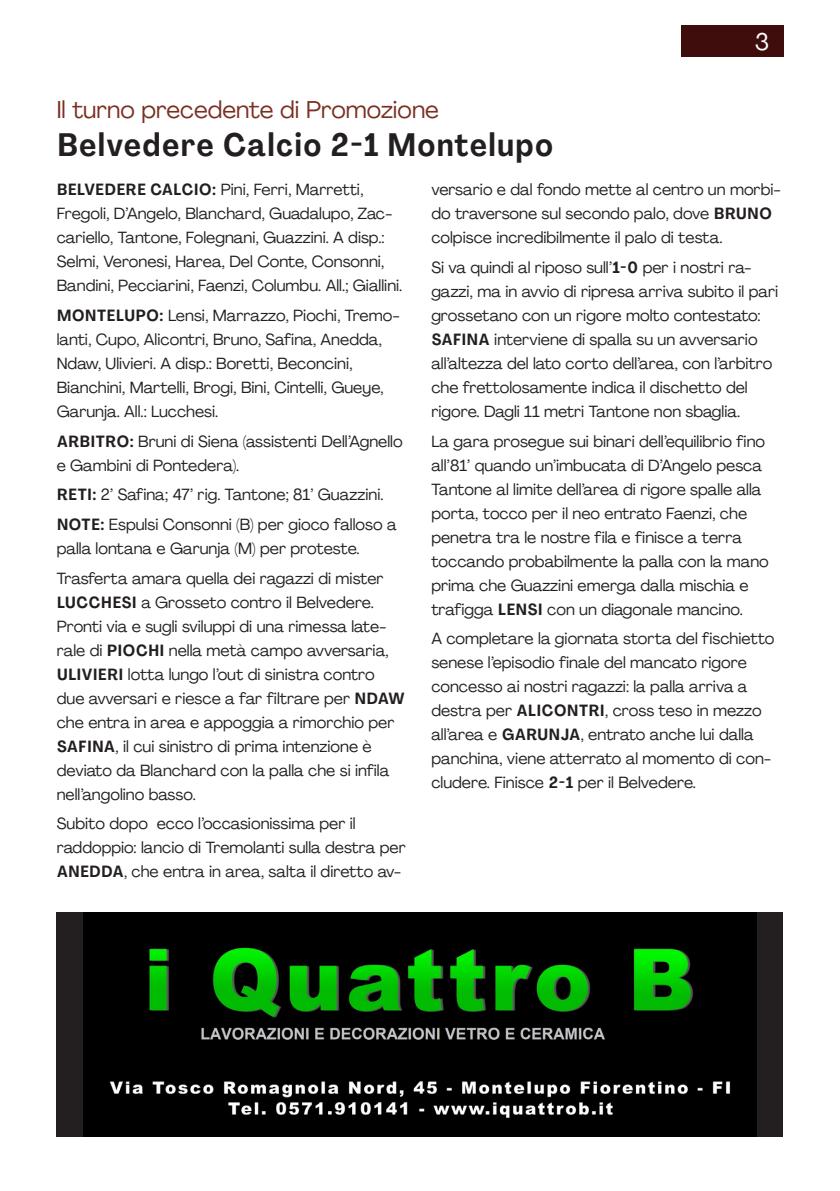
<style>
.page{position:relative;width:840px;height:1191px;background:#fff}
.page>*{position:absolute;margin:0;border:0;box-sizing:border-box;transform-origin:0 0}
.Titolo_Articolo{font:700 32px "PP Agrandir Text";letter-spacing:-.005em;color:#231f20}
.Intro_Articolo{font:24px "PP Agrandir";color:#7a2f23}
.t1{font:24px "PP Agrandir";color:#fff}
.Corpo_testo{font:16px/24px "PP Agrandir";color:#231f20}
.s1{font-family:"PP Agrandir Text";font-weight:700}
</style>
<div class="page">
<div style="left:680px;top:26px;width:102px;height:31px;background:#400d0d"></div>
<div style="left:57px;top:912px;width:725px;height:224px;background:#231f20"></div>
<img style="left:83px;top:912px;width:673px;height:224px">
<p class="Intro_Articolo" style="left:57px;top:95px;width:383px">Il turno precedente di Promozione</p>
<p class="Titolo_Articolo" style="left:57px;top:125px;width:498px">Belvedere Calcio 2-1 Montelupo</p>
<h2 class="t1" style="left:754px;top:27px;width:16px">3</h2>
<p class="Corpo_testo" style="left:57px;top:177px;width:347px"><span class="s1">BELVEDERE CALCIO:</span> Pini, Ferri, Marretti, Fregoli, D’Angelo, Blanchard, Guadalupo, Zac&shy;cariello, Tantone, Folegnani, Guazzini. A disp.:<br>Selmi, Veronesi, Harea, Del Conte, Consonni, Bandini, Pecciarini, Faenzi, Columbu. All.; Giallini.</p>
<p class="Corpo_testo" style="left:57px;top:303px;width:344px"><span class="s1">MONTELUPO:</span> Lensi, Marrazzo, Piochi, Tremo&shy;lanti, Cupo, Alicontri, Bruno, Safina, Anedda, Ndaw, Ulivieri. A disp.: Boretti, Beconcini, Bianchini, Martelli, Brogi, Bini, Cintelli, Gueye, Garunja. All.: Lucchesi.</p>
<p class="Corpo_testo" style="left:57px;top:429px;width:347px"><span class="s1">ARBITRO:</span> Bruni di Siena (assistenti Dell’Agnello e Gambini di Pontedera).</p>
<p class="Corpo_testo" style="left:57px;top:482px;width:328px"><span class="s1">RETI:</span> 2’ Safina; 47’ rig. Tantone; 81’ Guazzini.</p>
<p class="Corpo_testo" style="left:57px;top:512px;width:341px"><span class="s1">NOTE:</span> Espulsi Consonni (B) per gioco falloso a palla lontana e Garunja (M) per proteste.</p>
<p class="Corpo_testo" style="left:57px;top:566px;width:349px">Trasferta amara quella dei ragazzi di mister <span class="s1">LUCCHESI</span> a Grosseto contro il Belvedere.<br>Pronti via e sugli sviluppi di una rimessa late&shy;rale di <span class="s1">PIOCHI</span> nella metà campo avversaria, <span class="s1">ULIVIERI</span> lotta lungo l’out di sinistra contro due avversari e riesce a far filtrare per <span class="s1">NDAW </span>che entra in area e appoggia a rimorchio per <span class="s1">SAFINA</span>, il cui sinistro di prima intenzione è deviato da Blanchard con la palla che si infila nell’angolino basso.</p>
<p class="Corpo_testo" style="left:57px;top:811px;width:350px">Subito dopo ecco l’occasionissima per il raddoppio: lancio di Tremolanti sulla destra per<br><span class="s1">ANEDDA</span>, che entra in area, salta il diretto av-</p>
<p class="Corpo_testo" style="left:431px;top:177px;width:351px">versario e dal fondo mette al centro un morbi&shy;do traversone sul secondo palo, dove <span class="s1">BRUNO </span>colpisce incredibilmente il palo di testa.</p>
<p class="Corpo_testo" style="left:431px;top:255px;width:348px">Si va quindi al riposo sull’<span class="s1">1-0</span> per i nostri ra&shy;gazzi, ma in avvio di ripresa arriva subito il pari grossetano con un rigore molto contestato:<br><span class="s1">SAFINA</span> interviene di spalla su un avversario all’altezza del lato corto dell’area, con l’arbitro che frettolosamente indica il dischetto del rigore. Dagli 11 metri Tantone non sbaglia.</p>
<p class="Corpo_testo" style="left:431px;top:429px;width:339px">La gara prosegue sui binari dell’equilibrio fino all’81’ quando un’imbucata di D’Angelo pesca Tantone al limite dell’area di rigore spalle alla porta, tocco per il neo entrato Faenzi, che penetra tra le nostre fila e finisce a terra toccando probabilmente la palla con la mano prima che Guazzini emerga dalla mischia e trafigga <span class="s1">LENSI</span> con un diagonale mancino.</p>
<p class="Corpo_testo" style="left:431px;top:626px;width:344px">A completare la giornata storta del fischietto senese l’episodio finale del mancato rigore concesso ai nostri ragazzi: la palla arriva a destra per <span class="s1">ALICONTRI</span>, cross teso in mezzo all’area e <span class="s1">GARUNJA</span>, entrato anche lui dalla panchina, viene atterrato al momento di con&shy;cludere. Finisce <span class="s1">2-1</span> per il Belvedere.</p>
</div>
